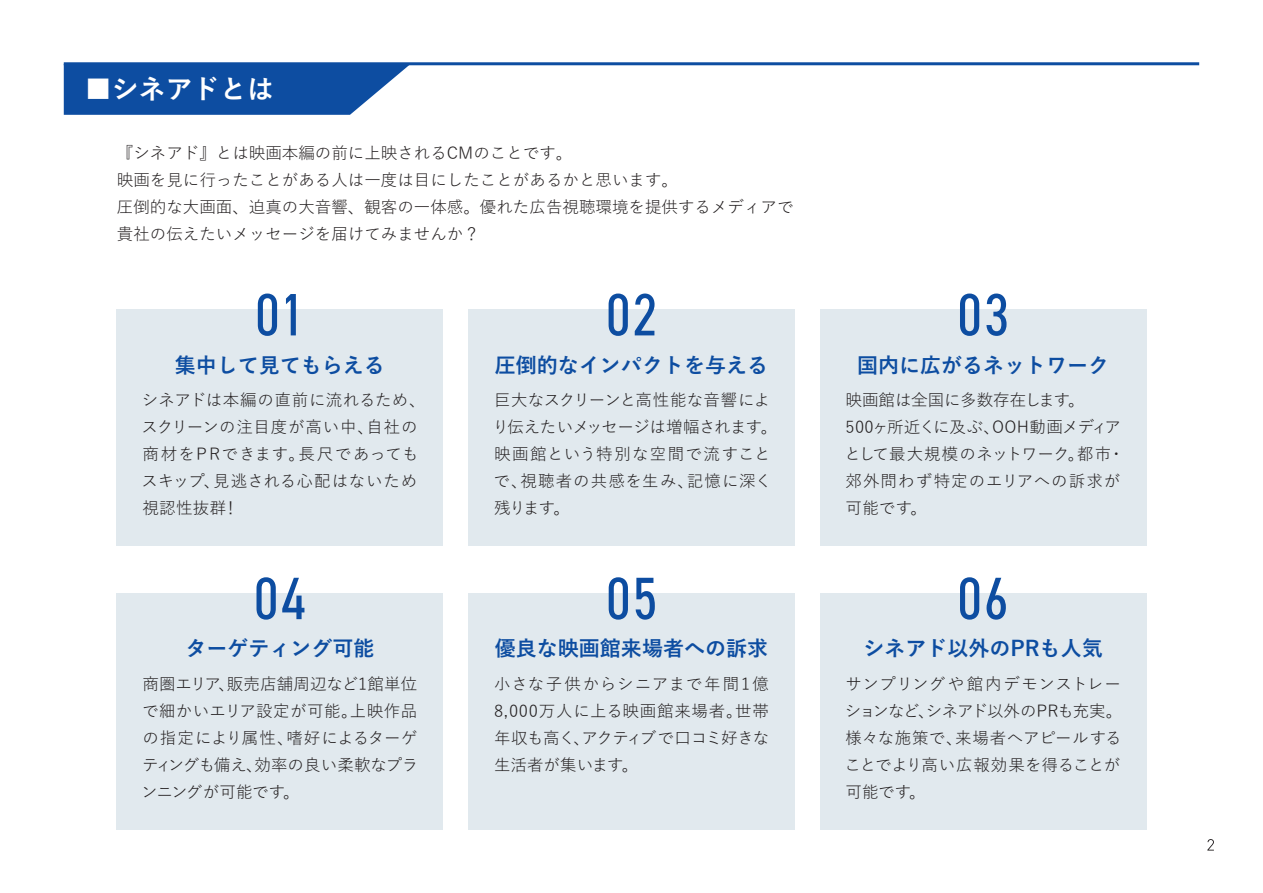
<style>
.page{position:relative;width:1263px;height:893px;background:#fff}
.page>*{position:absolute;margin:0;border:0;box-sizing:border-box;transform-origin:0 0}
.t1{font:condensed 60px "DIN2014";letter-spacing:.04em;color:#0d4da1}
.t2{font:700 27px "Yu Go Pr 6 N";color:#fff}
.t3{font:700 21px "Yu Go Pr 6 N";color:#0d4da1}
.t4{font:16.5px/27px "Yu Go Pr 6 N";color:#231f20}
.t5{font:16.5px/27px "Yu Go Pr 6 N";letter-spacing:.04em;color:#231f20}
</style>
<div class="page">
<svg style="left:64px;top:65px;width:347px;height:50px;background:#235da9"></svg>
<hr style="left:64px;top:62px;width:1135px;height:3px;background:#0d4da1">
<div style="left:117px;top:309px;width:326px;height:236px;background:#e1e9ee"></div>
<div style="left:468px;top:309px;width:326px;height:236px;background:#e1e9ee"></div>
<div style="left:820px;top:309px;width:326px;height:236px;background:#e1e9ee"></div>
<div style="left:117px;top:593px;width:326px;height:236px;background:#e1e9ee"></div>
<div style="left:468px;top:593px;width:326px;height:236px;background:#e1e9ee"></div>
<div style="left:820px;top:593px;width:326px;height:236px;background:#e1e9ee"></div>
<svg style="left:1207px;top:839px;width:7px;height:12px"></svg>
<h2 class="t2" style="left:85px;top:74px;width:190px">■シネアドとは</h2>
<p class="t4" style="left:117px;top:137px;width:678px">『シネアド』とは映画本編の前に上映されるCMのことです。<br>映画を見に行ったことがある人は一度は目にしたことがあるかと思います。<br>圧倒的な大画面、迫真の大音響、観客の一体感。優れた広告視聴環境を提供するメディアで貴社の伝えたいメッセージを届けてみませんか？</p>
<h1 class="t1" style="left:255px;top:275px;width:51px">01</h1>
<p class="t3" style="left:175px;top:353px;width:211px">集中して見てもらえる</p>
<p class="t5" style="left:141px;top:384px;width:286px">シネアドは本編の直前に流れるため、スクリーンの注目度が高い中、自社の商材をPRできます。長尺であってもスキップ、見逃される心配はないため視認性抜群！</p>
<h1 class="t1" style="left:254px;top:559px;width:53px">04</h1>
<p class="t3" style="left:185px;top:637px;width:190px">ターゲティング可能</p>
<p class="t4" style="left:141px;top:668px;width:279px;text-align:justify">商圏エリア、販売店舗周辺など1館単位で細かいエリア設定が可能。上映作品の指定により属性、嗜好によるターゲティングも備え、効率の良い柔軟なプランニングが可能です。</p>
<h1 class="t1" style="left:606px;top:275px;width:52px">02</h1>
<p class="t3" style="left:495px;top:353px;width:274px">圧倒的なインパクトを与える</p>
<p class="t4" style="left:492px;top:384px;width:286px">巨大なスクリーンと高性能な音響により伝えたいメッセージは増幅されます。映画館という特別な空間で流すことで、視聴者の共感を生み、記憶に深く残ります。</p>
<h1 class="t1" style="left:606px;top:559px;width:52px">05</h1>
<p class="t3" style="left:495px;top:637px;width:274px">優良な映画館来場者への訴求</p>
<p class="t4" style="left:494px;top:668px;width:277px;text-align:justify">小さな子供からシニアまで年間1億8,000万人に上る映画館来場者。世帯年収も高く、アクティブで口コミ好きな生活者が集います。</p>
<h1 class="t1" style="left:957px;top:275px;width:53px">03</h1>
<p class="t3" style="left:857px;top:353px;width:253px">国内に広がるネットワーク</p>
<p class="t4" style="left:844px;top:384px;width:282px">映画館は全国に多数存在します。<br>500ヶ所近くに及ぶ、OOH動画メディアとして最大規模のネットワーク。都市・郊外問わず特定のエリアへの訴求が可能です。</p>
<h1 class="t1" style="left:957px;top:559px;width:53px">06</h1>
<p class="t3" style="left:863px;top:637px;width:241px">シネアド以外のPRも人気</p>
<p class="t4" style="left:844px;top:668px;width:279px;text-align:justify">サンプリングや館内デモンストレーションなど、シネアド以外のPRも充実。様々な施策で、来場者へアピールすることでより高い広報効果を得ることが可能です。</p>
</div>
